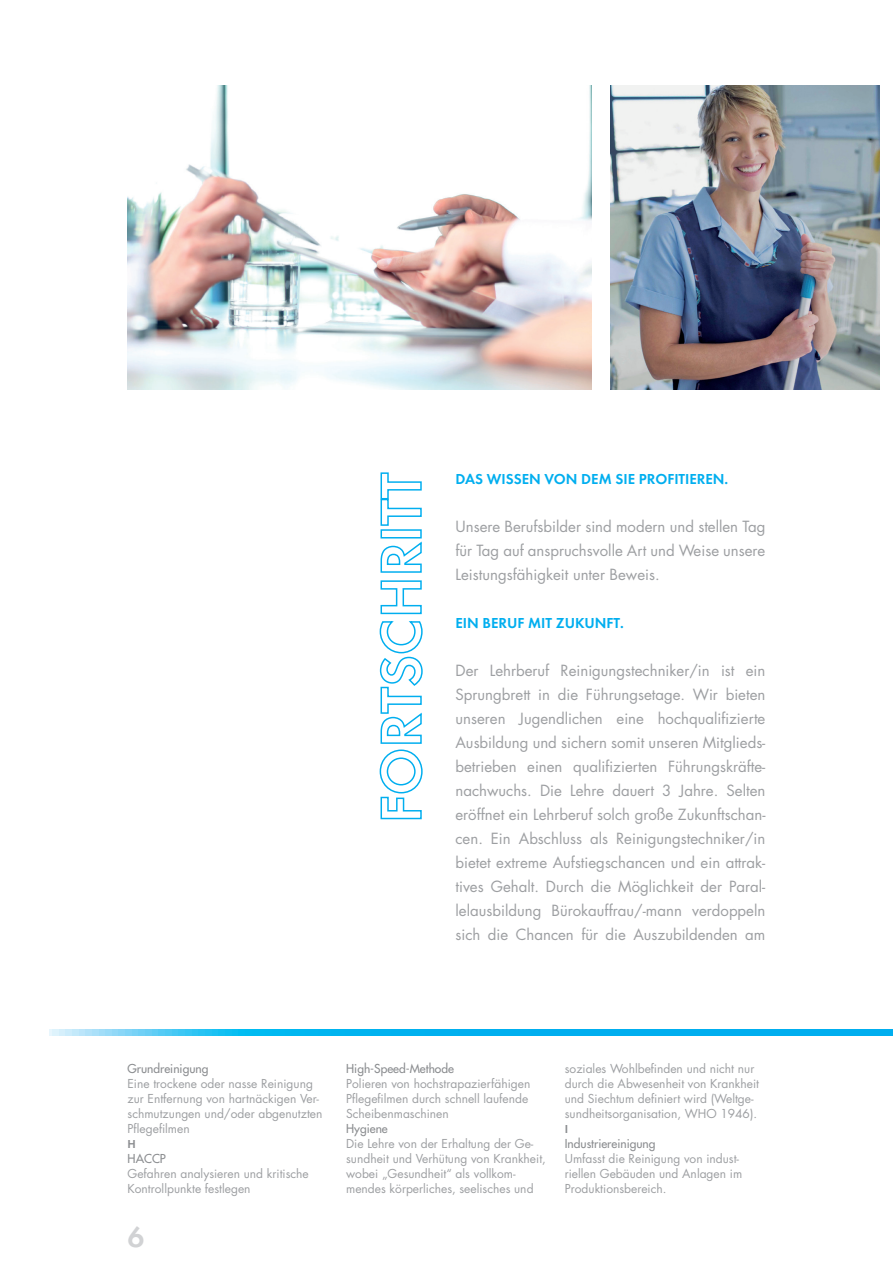
<style>
.page{position:relative;width:893px;height:1263px;background:#fff}
.page>*{position:absolute;margin:0;border:0;box-sizing:border-box;transform-origin:0 0}
.t1{font:600 30px "Futura";color:#d1d2d4}
.t2{font:15px/24px "Futura";color:#9d9fa2;text-align:justify}
.t3{font:600 15px "Futura";color:#00aeef}
.t4{font:12px/15px "Futura";color:#9d9fa2}
.t5{font:12px "Futura";color:#8b8d90}
.t6{font:600 12px "Futura";color:#8b8d90}
</style>
<div class="page">
<svg style="left:50px;top:1029px;width:843px;height:6px;background:#18b8f0"></svg>
<img style="left:128px;top:86px;width:463px;height:303px">
<svg style="left:379px;top:580px;width:44px;height:240px"></svg>
<svg style="left:380px;top:541px;width:42px;height:32px"></svg>
<div style="left:380px;top:529px;width:42px;height:9px;border:1px solid #00aeef"></div>
<svg style="left:380px;top:472px;width:42px;height:54px"></svg>
<img style="left:610px;top:86px;width:270px;height:303px">
<p class="t3" style="left:455px;top:470px;width:274px">DAS WISSEN VON DEM SIE PROFITIEREN.</p>
<p class="t2" style="left:455px;top:514px;width:311px">Unsere Berufsbilder sind modern und stellen Tag für Tag auf anspruchsvolle Art und Weise unsere Leistungsfähigkeit unter Beweis.</p>
<p class="t3" style="left:455px;top:614px;width:170px">EIN BERUF MIT ZUKUNFT.</p>
<p class="t2" style="left:455px;top:658px;width:311px">Der Lehrberuf Reinigungstechniker/in ist ein Sprungbrett in die Führungsetage. Wir bieten unseren Jugendlichen eine hochqualifizierte Ausbildung und sichern somit unseren Mitglieds&shy;betrieben einen qualifizierten Führungskräfte&shy;nachwuchs. Die Lehre dauert 3 Jahre. Selten eröffnet ein Lehrberuf solch große Zukunftschan&shy;cen. Ein Abschluss als Reinigungstechniker/in bietet extreme Aufstiegschancen und ein attrak&shy;tives Gehalt. Durch die Möglichkeit der Paral&shy;lelausbildung Bürokauffrau/-mann verdoppeln sich die Chancen für die Auszubildenden am</p>
<p class="t5" style="left:128px;top:1061px;width:82px">Grundreinigung</p>
<p class="t4" style="left:128px;top:1076px;width:196px">Eine trockene oder nasse Reinigung zur Entfernung von hartnäckigen Ver&shy;schmutzungen und/oder abgenutzten<br>Pflegefilmen</p>
<p class="t6" style="left:128px;top:1137px;width:10px">H</p>
<p class="t5" style="left:128px;top:1151px;width:40px">HACCP</p>
<p class="t4" style="left:128px;top:1166px;width:183px">Gefahren analysieren und kritische<br>Kontrollpunkte festlegen</p>
<h1 class="t1" style="left:128px;top:1219px;width:19px">6</h1>
<p class="t5" style="left:346px;top:1061px;width:109px">High-Speed-Methode</p>
<p class="t4" style="left:346px;top:1076px;width:186px">Polieren von hochstrapazierfähigen<br>Pflegefilmen durch schnell laufende<br>Scheibenmaschinen</p>
<p class="t5" style="left:346px;top:1121px;width:43px">Hygiene</p>
<p class="t4" style="left:346px;top:1136px;width:201px">Die Lehre von der Erhaltung der Ge&shy;sundheit und Verhütung von Krankheit, wobei „Gesundheit“ als vollkom&shy;mendes körperliches, seelisches und</p>
<p class="t4" style="left:565px;top:1061px;width:196px">soziales Wohlbefinden und nicht nur durch die Abwesenheit von Krankheit und Siechtum definiert wird (Weltge&shy;sundheitsorganisation, WHO 1946).</p>
<p class="t6" style="left:565px;top:1122px;width:5px">I</p>
<p class="t5" style="left:565px;top:1136px;width:92px">Industriereinigung</p>
<p class="t4" style="left:565px;top:1151px;width:179px">Umfasst die Reinigung von indust&shy;riellen Gebäuden und Anlagen im<br>Produktionsbereich.</p>
</div>
